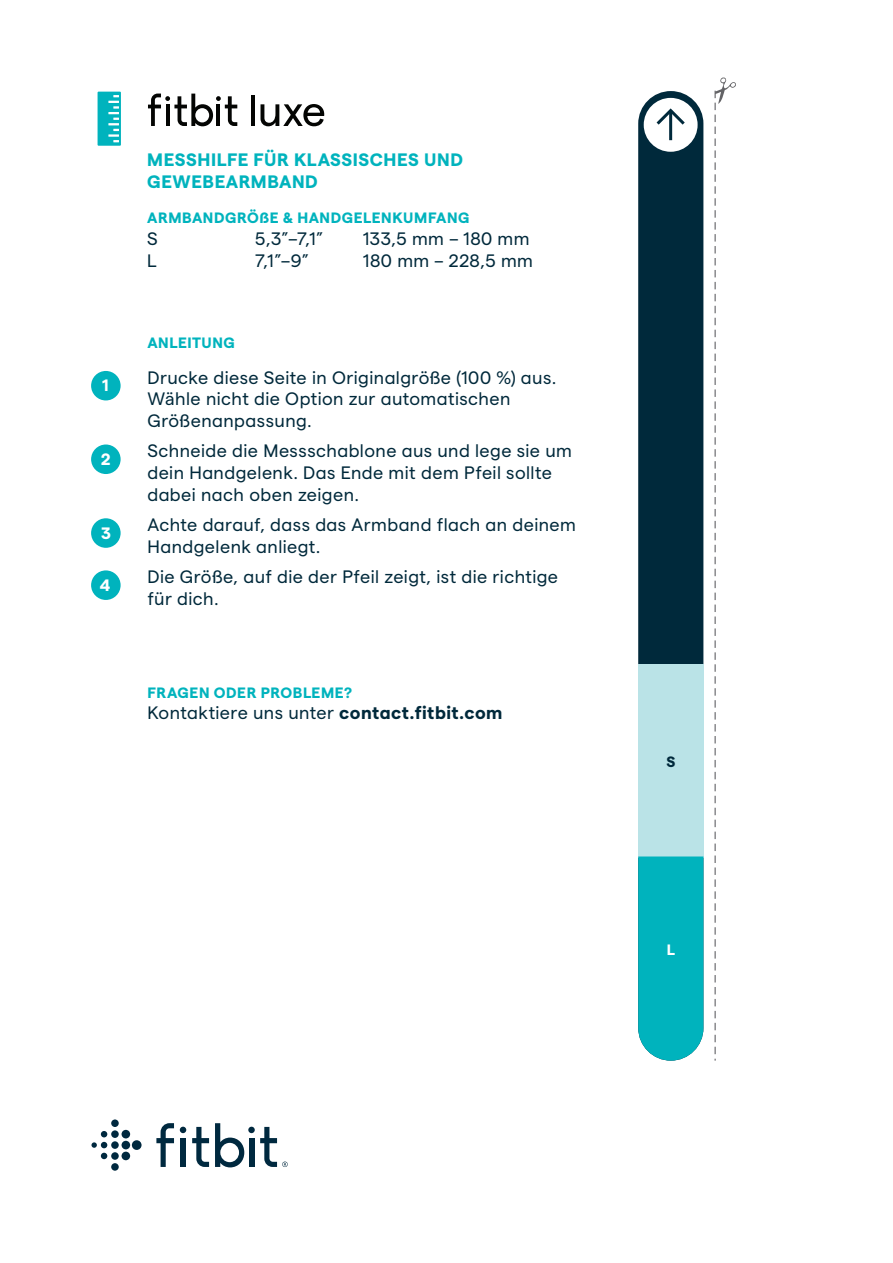
<style>
.page{position:relative;width:893px;height:1263px;background:#fff}
.page>*{position:absolute;margin:0;border:0;box-sizing:border-box;transform-origin:0 0}
.t1{font:18px/21.6px "Matter FB";letter-spacing:.025em;color:#00293b}
.t2{font:700 18px/21.6px "Matter FB";letter-spacing:.035em;color:#00b3bd}
.t3{font:700 16.5px "Matter FB";color:#fff}
.t4{font:700 15px "Matter FB";letter-spacing:.04em;color:#00b3bd}
.t5{font:700 15px "Matter FB";color:#00293b}
.t6{font:700 15px "Matter FB";color:#fff}
.s1{font-weight:700}
</style>
<div class="page">
<svg style="left:98px;top:92px;width:23px;height:54px"></svg>
<div style="left:132px;top:1140px;width:10px;height:10px;background:#00293f;border-radius:50%"></div>
<div style="left:122px;top:1141px;width:8px;height:8px;background:#00293f;border-radius:50%"></div>
<div style="left:122px;top:1130px;width:8px;height:8px;background:#00293f;border-radius:50%"></div>
<div style="left:122px;top:1152px;width:8px;height:8px;background:#00293f;border-radius:50%"></div>
<div style="left:111px;top:1141px;width:8px;height:8px;background:#00293f;border-radius:50%"></div>
<div style="left:111px;top:1130px;width:8px;height:8px;background:#00293f;border-radius:50%"></div>
<div style="left:111px;top:1152px;width:8px;height:8px;background:#00293f;border-radius:50%"></div>
<div style="left:111px;top:1163px;width:8px;height:8px;background:#00293f;border-radius:50%"></div>
<div style="left:111px;top:1119px;width:8px;height:8px;background:#00293f;border-radius:50%"></div>
<svg style="left:91px;top:1131px;width:16px;height:28px"></svg>
<svg style="left:180px;top:1127px;width:6px;height:6px"></svg>
<div style="left:248px;top:1127px;width:7px;height:6px;background:#00293f;border-radius:50%"></div>
<div style="left:180px;top:1138px;width:6px;height:29px;background:#00293f"></div>
<div style="left:249px;top:1138px;width:5px;height:29px;background:#00293f"></div>
<svg style="left:192px;top:1127px;width:17px;height:40px"></svg>
<svg style="left:156px;top:1123px;width:18px;height:44px"></svg>
<svg style="left:215px;top:1123px;width:29px;height:44px"></svg>
<svg style="left:260px;top:1127px;width:28px;height:40px"></svg>
<svg style="left:715px;top:77px;width:21px;height:983px"></svg>
<div style="left:638px;top:91px;width:65px;height:969px;background:#00293b;border-radius:33px"></div>
<div style="left:638px;top:665px;width:65px;height:193px;background:#bae3e7"></div>
<div style="left:645px;top:99px;width:51px;height:52px;background:#fff;border-radius:50%"></div>
<div style="left:644px;top:98px;width:54px;height:54px;border:2px solid #fff;border-radius:50%"></div>
<svg style="left:653px;top:106px;width:35px;height:22px"></svg>
<hr style="left:669px;top:110px;width:3px;height:30px;background:#00293b">
<div style="left:638px;top:856px;width:65px;height:204px;background:#00b3bd"></div>
<hr style="left:251px;top:96px;width:4px;height:30px;background:#040503">
<svg style="left:261px;top:104px;width:63px;height:22px"></svg>
<svg style="left:148px;top:94px;width:89px;height:32px"></svg>
<div style="left:91px;top:570px;width:30px;height:30px;background:#00b3bd;border-radius:50%"></div>
<div style="left:91px;top:518px;width:30px;height:30px;background:#00b3bd;border-radius:50%"></div>
<div style="left:91px;top:444px;width:30px;height:30px;background:#00b3bd;border-radius:50%"></div>
<div style="left:91px;top:371px;width:30px;height:29px;background:#00b3bd;border-radius:50%"></div>
<p class="t3" style="left:102px;top:373px;width:8px">1</p>
<p class="t3" style="left:101px;top:447px;width:11px">2</p>
<p class="t3" style="left:101px;top:521px;width:11px">3</p>
<p class="t3" style="left:100px;top:572px;width:12px">4</p>
<p class="t2" style="left:147px;top:147px;width:317px">MESSHILFE FÜR KLASSISCHES UND<br>GEWEBEARMBAND</p>
<p class="t4" style="left:147px;top:207px;width:324px">ARMBANDGRÖẞE &amp; HANDGELENKUMFANG</p>
<p class="t1" style="left:147px;top:226px;width:12px">S</p>
<p class="t1" style="left:255px;top:226px;width:70px">5,3”–7,1”</p>
<p class="t1" style="left:363px;top:226px;width:168px">133,5 mm – 180 mm</p>
<p class="t1" style="left:147px;top:248px;width:11px">L</p>
<p class="t1" style="left:255px;top:248px;width:55px">7,1”–9”</p>
<p class="t1" style="left:363px;top:248px;width:171px">180 mm – 228,5 mm</p>
<p class="t4" style="left:147px;top:332px;width:89px">ANLEITUNG</p>
<p class="t1" style="left:147px;top:365px;width:410px">Drucke diese Seite in Originalgröße (100 %) aus.<br>Wähle nicht die Option zur automatischen<br>Größenanpassung.</p>
<p class="t1" style="left:147px;top:439px;width:426px">Schneide die Messschablone aus und lege sie um dein Handgelenk. Das Ende mit dem Pfeil sollte dabei nach oben zeigen.</p>
<p class="t1" style="left:147px;top:512px;width:430px">Achte darauf, dass das Armband flach an deinem<br>Handgelenk anliegt.</p>
<p class="t1" style="left:147px;top:564px;width:412px">Die Größe, auf die der Pfeil zeigt, ist die richtige für dich.</p>
<p class="t4" style="left:147px;top:681px;width:206px">FRAGEN ODER PROBLEME?</p>
<p class="t1" style="left:147px;top:700px;width:357px">Kontaktiere uns unter <span class="s1">contact.fitbit.com</span></p>
<p class="t5" style="left:666px;top:750px;width:10px">S</p>
<p class="t6" style="left:667px;top:939px;width:10px">L</p>
</div>
